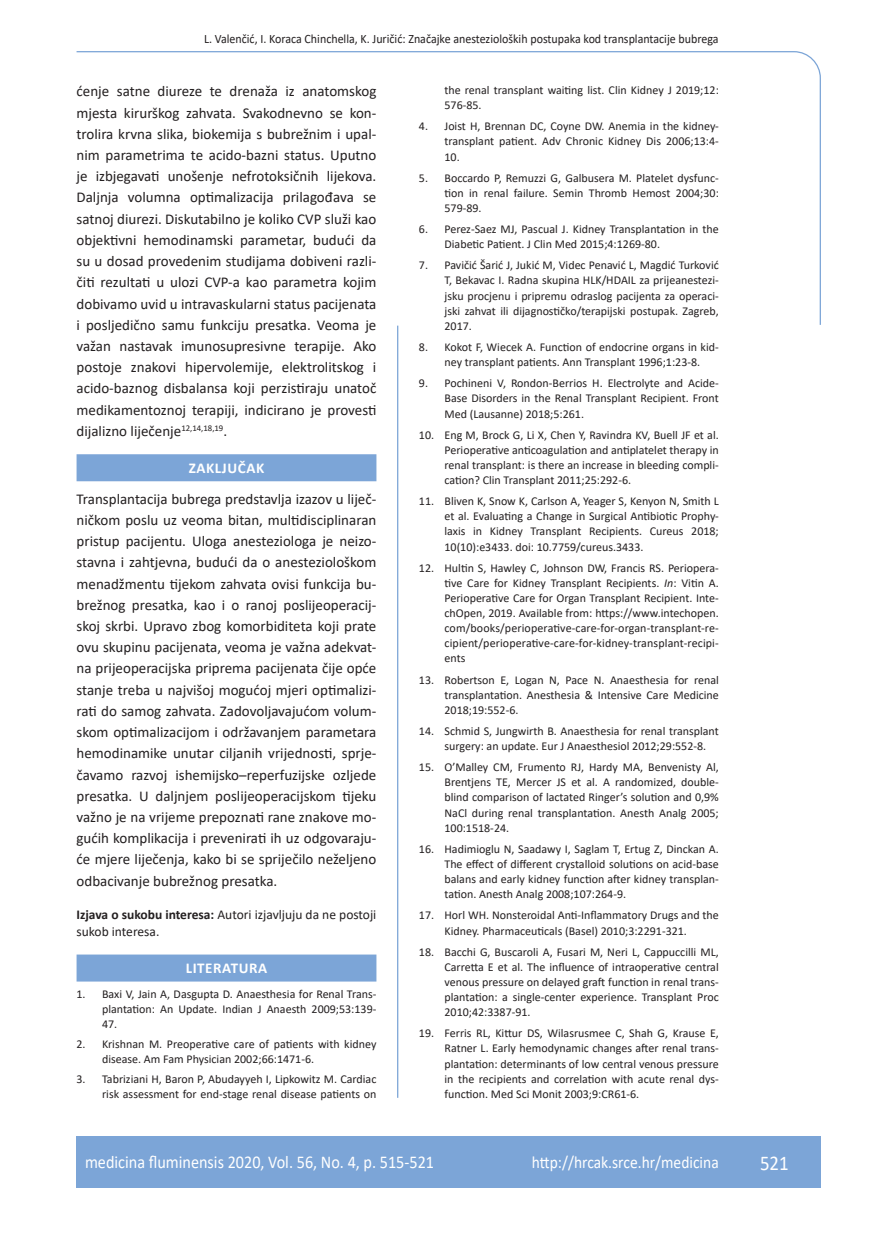
<style>
.page{position:relative;width:872px;height:1234px;background:#fff}
.page>*{position:absolute;margin:0;border:0;box-sizing:border-box;transform-origin:0 0}
.t1{font:21px "Calibri";color:#fff;scale:.9 1}
.t2{font:18px "Calibri";color:#fff;scale:.9 1}
.t3{font:17.25px "Calibri";color:#fff;scale:.9 1}
.osnovni_tekst{font:15px/21.1px "Calibri";color:#231f20;text-align:justify}
.naslov_ruler{font:700 15px "Calibri";letter-spacing:.04em;color:#fff}
.izjava{font:13.5px/16.6px "Calibri";color:#231f20}
.glava{font:12.75px "Calibri";color:#231f20;scale:.94 1}
.literatura{font:12px/15.1px "Calibri";color:#231f20;text-align:justify}
.s1{font-weight:700}
.s2{font-style:italic}
</style>
<div class="page">
<svg style="left:76px;top:51px;width:745px;height:275px"></svg>
<hr style="left:397px;top:325px;width:1px;height:772px;background:#7ca5d7">
<div style="left:77px;top:1135px;width:744px;height:51px;background:#7ca5d7"></div>
<div style="left:77px;top:454px;width:299px;height:27px;background:#7ca5d7"></div>
<div style="left:77px;top:954px;width:299px;height:27px;background:#7ca5d7"></div>
<p class="glava" style="left:204px;top:29px;width:549px">L. Valenčić, I. Koraca Chinchella, K. Juričić: Značajke anestezioloških postupaka kod transplantacije bubrega</p>
<p class="osnovni_tekst" style="left:77px;top:80px;width:301px">ćenje satne diureze te drenaža iz anatomskog mjesta kirurškog zahvata. Svakodnevno se kon&shy;trolira krvna slika, biokemija s bubrežnim i upal&shy;nim parametrima te acido-bazni status. Uputno je izbjegavati unošenje nefrotoksičnih lijekova.<br>Daljnja volumna optimalizacija prilagođava se satnoj diurezi. Diskutabilno je koliko CVP služi kao objektivni hemodinamski parametar, budući da su u dosad provedenim studijama dobiveni razli&shy;čiti rezultati u ulozi CVP-a kao parametra kojim dobivamo uvid u intravaskularni status pacijenata i posljedično samu funkciju presatka. Veoma je važan nastavak imunosupresivne terapije. Ako postoje znakovi hipervolemije, elektrolitskog i acido-baznog disbalansa koji perzistiraju unatoč medikamentoznoj terapiji, indicirano je provesti dijalizno liječenje<sup>12,14,18,19</sup>.</p>
<p class="naslov_ruler" style="left:189px;top:457px;width:77px">ZAKLJUČAK</p>
<p class="osnovni_tekst" style="left:77px;top:487px;width:301px">Transplantacija bubrega predstavlja izazov u liječ&shy;ničkom poslu uz veoma bitan, multidisciplinaran pristup pacijentu. Uloga anesteziologa je neizo&shy;stavna i zahtjevna, budući da o anesteziološkom menadžmentu tijekom zahvata ovisi funkcija bu&shy;brežnog presatka, kao i o ranoj poslijeoperacij&shy;skoj skrbi. Upravo zbog komorbiditeta koji prate ovu skupinu pacijenata, veoma je važna adekvat&shy;na prijeoperacijska priprema pacijenata čije opće stanje treba u najvišoj mogućoj mjeri optimalizi&shy;rati do samog zahvata. Zadovoljavajućom volum&shy;skom optimalizacijom i održavanjem parametara hemodinamike unutar ciljanih vrijednosti, sprje&shy;čavamo razvoj ishemijsko–reperfuzijske ozljede presatka. U daljnjem poslijeoperacijskom tijeku važno je na vrijeme prepoznati rane znakove mo&shy;gućih komplikacija i prevenirati ih uz odgovaraju&shy;će mjere liječenja, kako bi se spriječilo neželjeno odbacivanje bubrežnog presatka.</p>
<p class="izjava" style="left:77px;top:906px;width:301px"><span class="s1">Izjava o sukobu interesa:</span> Autori izjavljuju da ne postoji sukob interesa.</p>
<p class="naslov_ruler" style="left:186px;top:957px;width:83px">LITERATURA</p>
<p class="literatura" style="left:102px;top:985px;width:276px;text-indent:-26px">1. Baxi V, Jain A, Dasgupta D. Anaesthesia for Renal Trans&shy;plantation: An Update. Indian J Anaesth 2009;53:139- 47.</p>
<p class="literatura" style="left:102px;top:1035px;width:276px;text-indent:-26px">2. Krishnan M. Preoperative care of patients with kidney disease. Am Fam Physician 2002;66:1471-6.</p>
<p class="literatura" style="left:77px;top:1070px;width:301px;text-align:right">3. Tabriziani H, Baron P, Abudayyeh I, Lipkowitz M. Cardiac risk assessment for end-stage renal disease patients on</p>
<p class="literatura" style="left:444px;top:82px;width:276px">the renal transplant waiting list. Clin Kidney J 2019;12:<br>576-85.</p>
<p class="literatura" style="left:444px;top:118px;width:276px;text-indent:-26px">4. Joist H, Brennan DC, Coyne DW. Anemia in the kidney&shy;transplant patient. Adv Chronic Kidney Dis 2006;13:4- 10.</p>
<p class="literatura" style="left:444px;top:170px;width:276px;text-indent:-26px">5. Boccardo P, Remuzzi G, Galbusera M. Platelet dysfunc&shy;tion in renal failure. Semin Thromb Hemost 2004;30:<br>579-89.</p>
<p class="literatura" style="left:444px;top:221px;width:276px;text-indent:-26px">6. Perez-Saez MJ, Pascual J. Kidney Transplantation in the<br>Diabetic Patient. J Clin Med 2015;4:1269-80.</p>
<p class="literatura" style="left:444px;top:257px;width:276px;text-indent:-26px">7. Pavičić Šarić J, Jukić M, Videc Penavić L, Magdić Turković T, Bekavac I. Radna skupina HLK/HDAIL za prijeanestezi&shy;jsku procjenu i pripremu odraslog pacijenta za operaci&shy;jski zahvat ili dijagnostičko/terapijski postupak. Zagreb, 2017.</p>
<p class="literatura" style="left:419px;top:339px;width:301px;text-align:center">8. Kokot F, Wiecek A. Function of endocrine organs in kid&shy;ney transplant patients. Ann Transplant 1996;1:23-8.</p>
<p class="literatura" style="left:444px;top:375px;width:276px;text-indent:-26px">9. Pochineni V, Rondon-Berrios H. Electrolyte and Acide-Base Disorders in the Renal Transplant Recipient. Front Med (Lausanne) 2018;5:261.</p>
<p class="literatura" style="left:444px;top:426px;width:276px;text-indent:-26px">10. Eng M, Brock G, Li X, Chen Y, Ravindra KV, Buell JF et al.<br>Perioperative anticoagulation and antiplatelet therapy in renal transplant: is there an increase in bleeding compli&shy;cation? Clin Transplant 2011;25:292-6.</p>
<p class="literatura" style="left:444px;top:493px;width:276px;text-indent:-26px">11. Bliven K, Snow K, Carlson A, Yeager S, Kenyon N, Smith L et al. Evaluating a Change in Surgical Antibiotic Prophy&shy;laxis in Kidney Transplant Recipients. Cureus 2018; 10(10):e3433. doi: 10.7759/cureus.3433.</p>
<p class="literatura" style="left:444px;top:559px;width:276px;text-indent:-26px">12. Hultin S, Hawley C, Johnson DW, Francis RS. Periopera&shy;tive Care for Kidney Transplant Recipients. <span class="s2">In</span>: Vitin A.<br>Perioperative Care for Organ Transplant Recipient. Inte&shy;chOpen, 2019. Available from: https://www.intechopen. com/books/perioperative-care-for-organ-transplant-re&shy;cipient/perioperative-care-for-kidney-transplant-recipi&shy;ents</p>
<p class="literatura" style="left:444px;top:671px;width:276px;text-indent:-26px">13. Robertson E, Logan N, Pace N. Anaesthesia for renal transplantation. Anesthesia &amp; Intensive Care Medicine 2018;19:552-6.</p>
<p class="literatura" style="left:444px;top:723px;width:276px;text-indent:-26px">14. Schmid S, Jungwirth B. Anaesthesia for renal transplant surgery: an update. Eur J Anaesthesiol 2012;29:552-8.</p>
<p class="literatura" style="left:444px;top:759px;width:276px;text-indent:-26px">15. O’Malley CM, Frumento RJ, Hardy MA, Benvenisty Al, Brentjens TE, Mercer JS et al. A randomized, double&shy;blind comparison of lactated Ringer’s solution and 0,9% NaCl during renal transplantation. Anesth Analg 2005; 100:1518-24.</p>
<p class="literatura" style="left:444px;top:840px;width:276px;text-indent:-26px">16. Hadimioglu N, Saadawy I, Saglam T, Ertug Z, Dinckan A.<br>The effect of different crystalloid solutions on acid-base balans and early kidney function after kidney transplan&shy;tation. Anesth Analg 2008;107:264-9.</p>
<p class="literatura" style="left:419px;top:907px;width:301px;text-align:center">17. Horl WH. Nonsteroidal Anti-Inflammatory Drugs and the<br>Kidney. Pharmaceuticals (Basel) 2010;3:2291-321.</p>
<p class="literatura" style="left:444px;top:943px;width:276px;text-indent:-26px">18. Bacchi G, Buscaroli A, Fusari M, Neri L, Cappuccilli ML, Carretta E et al. The influence of intraoperative central venous pressure on delayed graft function in renal trans&shy;plantation: a single-center experience. Transplant Proc 2010;42:3387-91.</p>
<p class="literatura" style="left:444px;top:1025px;width:276px;text-indent:-26px">19. Ferris RL, Kittur DS, Wilasrusmee C, Shah G, Krause E, Ratner L. Early hemodynamic changes after renal trans&shy;plantation: determinants of low central venous pressure in the recipients and correlation with acute renal dys&shy;function. Med Sci Monit 2003;9:CR61-6.</p>
<p class="t2" style="left:85px;top:1149px;width:389px">medicina fluminensis 2020, Vol. 56, No. 4, p. 515-521</p>
<p class="t3" style="left:532px;top:1150px;width:209px">http://hrcak.srce.hr/medicina</p>
<p class="t1" style="left:760px;top:1147px;width:33px">521</p>
</div>
